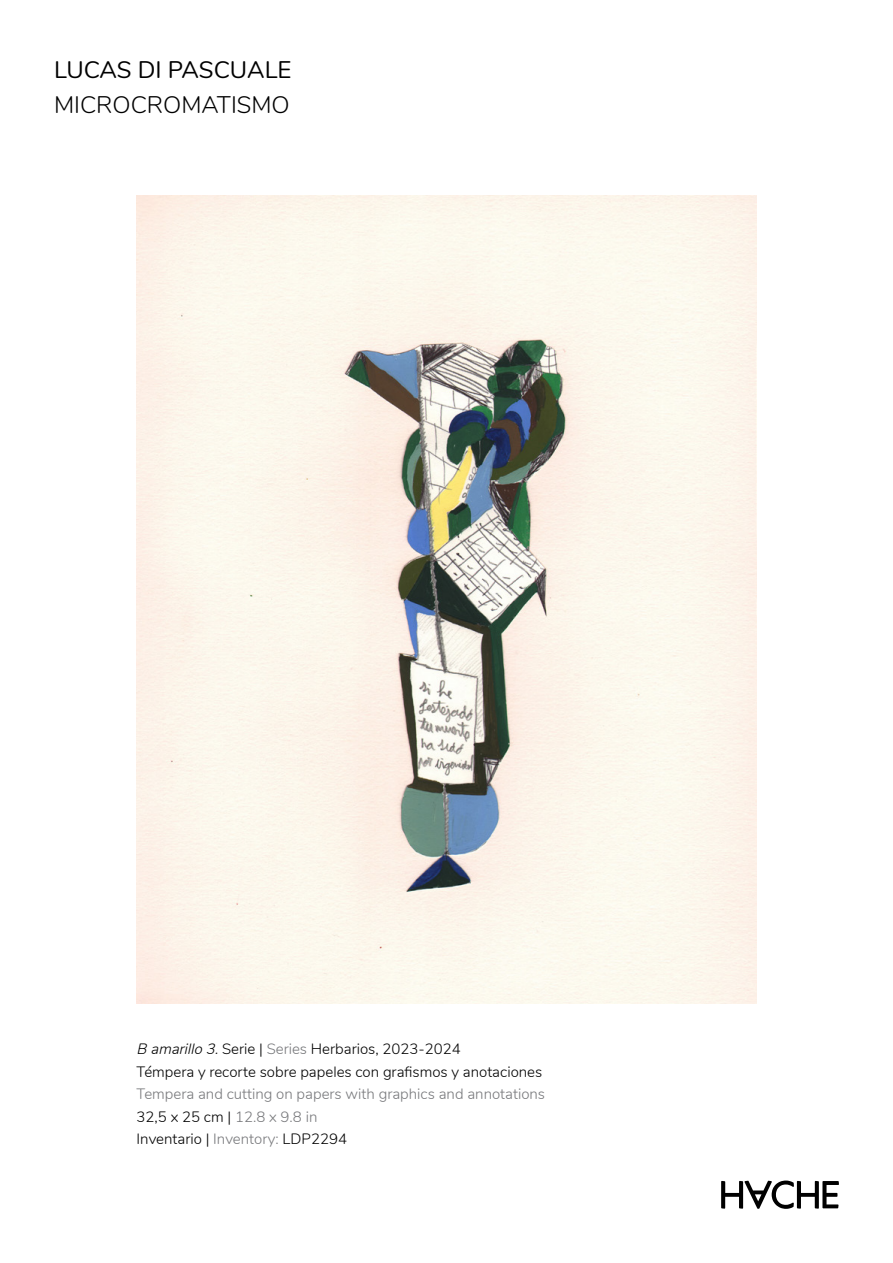
<style>
.page{position:relative;width:893px;height:1263px;background:#fff}
.page>*{position:absolute;margin:0;border:0;box-sizing:border-box;transform-origin:0 0}
.t1{font:24px "Nunito";letter-spacing:-.005em;color:#000}
.t2{font:300 24px "Nunito";color:#000}
.t3{font:300 15px/22.5px "Nunito";color:#77787b}
.t4{font:300 15px/22.5px "Nunito";color:#000}
.s1{font-style:italic}
.s2{color:#77787b}
.s3{color:#000}
</style>
<div class="page">
<svg style="left:721px;top:1180px;width:118px;height:29px"></svg>
<img style="left:137px;top:196px;width:619px;height:807px">
<h1 class="t1" style="left:54px;top:52px;width:239px">LUCAS DI PASCUALE</h1>
<h1 class="t2" style="left:54px;top:87px;width:237px">MICROCROMATISMO</h1>
<p class="t4" style="left:137px;top:1037px;width:407px"><span class="s1">B amarillo 3.</span>Serie | <span class="s2">Series</span> Herbarios, 2023-2024<br>Témpera y recorte sobre papeles con grafismos y anotaciones</p>
<p class="t3" style="left:137px;top:1082px;width:410px">Tempera and cutting on papers with graphics and annotations<br><span class="s3">32,5 x 25 cm |</span> 12.8 x 9.8 in<br><span class="s3">Inventario |</span> Inventory: <span class="s3">LDP2294</span></p>
</div>
